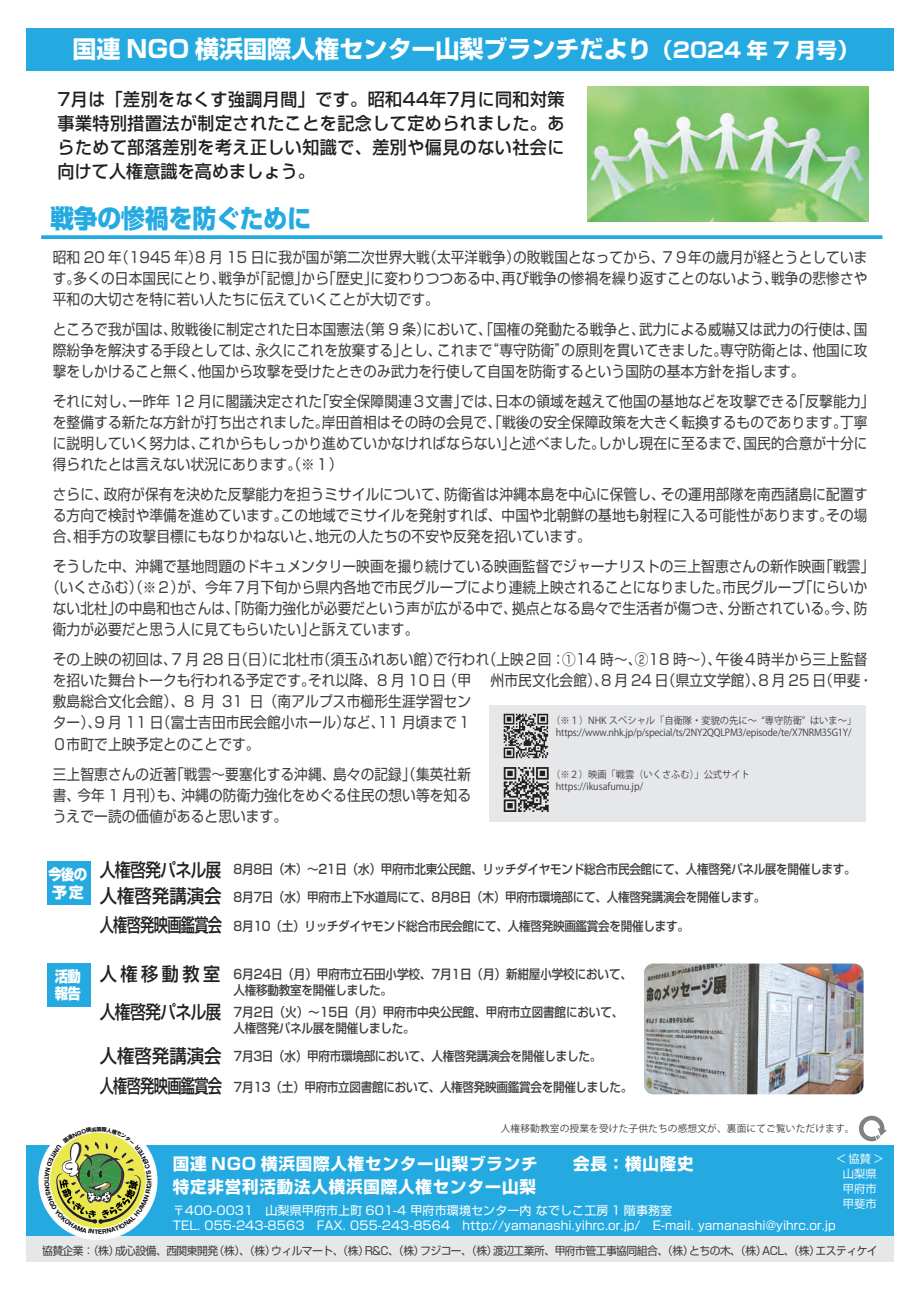
<style>
.page{position:relative;width:919px;height:1289px;background:#fff}
.page>*{position:absolute;margin:0;border:0;box-sizing:border-box;transform-origin:0 0}
.t1{font:800 25.5px "Shin Go Pro";color:#24aae1;scale:.93 1}
.t2{font:700 24px "Shin Go Pro";color:#fff}
.t3{font:500 18.75px "Shin Go Pro";letter-spacing:-.05em;color:#231f20;scale:.85 1}
.t4{font:500 17.7px/24px "Shin Go Pro";letter-spacing:.03em;color:#231f20;text-align:justify;scale:.96 1}
.t5{font:700 16.5px/23.4px "Shin Go Pro";letter-spacing:.05em;color:#fff}
.t6{font:15px/21px "Shin Go Pro";letter-spacing:.01em;color:#3e3e3f;text-align:justify;scale:.91 1}
.t7{font:800 14.85px/17.5px "Shin Go Pro";letter-spacing:-.05em;color:#fff;scale:.9 1}
.t8{font:500 12.9px/16.2px "Shin Go Pro";letter-spacing:-.025em;color:#3e3e3f;scale:.9 1}
.t9{font:12px/15px "Shin Go Pro";letter-spacing:.01em;color:#fff}
.t10{font:11.25px "Shin Go Pro";letter-spacing:-.05em;color:#3e3e3f;scale:.96 1}
.t11{font:11.25px/15px "Shin Go Pro";letter-spacing:.01em;color:#fff;text-align:center}
.t12{font:9.75px/12px "Koz Go Pr 6 N";letter-spacing:-.02em;color:#3e3e3f;text-align:center;scale:.95 1}
.t13{font:9.75px/12px "Koz Go Pr 6 N";color:#3e3e3f;scale:.95 1}
.t14{font:9.75px "Koz Go Pr 6 N";color:#3e3e3f}
.t15{font:700 6.3px "Helvetica Neue";color:#030303}
.s1{font-size:21px}
.s2{font-size:18.75px;color:#231f20}
</style>
<div class="page">
<div style="left:26px;top:28px;width:867px;height:43px;background:#24aae1"></div>
<div style="left:26px;top:1145px;width:867px;height:99px;background:#24aae1"></div>
<div style="left:26px;top:1236px;width:867px;height:25px;background:#e6e7e9"></div>
<div style="left:38px;top:1120px;width:119px;height:119px;background:#fff;border-radius:50%"></div>
<svg style="left:41px;top:235px;width:841px;height:4px;background:#33afe3"></svg>
<svg style="left:859px;top:1115px;width:27px;height:27px"></svg>
<img style="left:587px;top:87px;width:281px;height:135px">
<div style="left:47px;top:861px;width:44px;height:44px;background:#24aae1"></div>
<div style="left:47px;top:962px;width:44px;height:44px;background:#24aae1"></div>
<div style="left:489px;top:704px;width:376px;height:117px;background:#e6e7e9"></div>
<svg style="left:503px;top:713px;width:45px;height:45px"></svg>
<svg style="left:503px;top:767px;width:45px;height:45px"></svg>
<img style="left:644px;top:963px;width:219px;height:131px">
<svg style="left:44px;top:1132px;width:108px;height:101px"></svg>
<h2 class="t2" style="left:72px;top:30px;width:787px">国連 NGO 横浜国際人権センター山梨ブランチだより<span class="s1">（2024 年 7 月号）</span></h2>
<p class="t4" style="left:58px;top:85px;width:529px">7月は「差別をなくす強調月間」です。昭和44年7月に同和対策事業特別措置法が制定されたことを記念して定められました。あらためて部落差別を考え正しい知識で、差別や偏見のない社会に向けて人権意識を高めましょう。</p>
<h1 class="t1" style="left:50px;top:198px;width:282px">戦争の惨禍を防ぐために</h1>
<p class="t6" style="left:53px;top:245px;width:896px">昭和 20 年（1945 年）8 月 15 日に我が国が第二次世界大戦（太平洋戦争）の敗戦国となってから、７９年の歳月が経とうとしています。多くの日本国民にとり、戦争が「記憶」から「歴史」に変わりつつある中、再び戦争の惨禍を繰り返すことのないよう、戦争の悲惨さや平和の大切さを特に若い人たちに伝えていくことが大切です｡</p>
<p class="t6" style="left:53px;top:317px;width:896px">ところで我が国は、敗戦後に制定された日本国憲法（第 9 条）において、「国権の発動たる戦争と、武力による威嚇又は武力の行使は、国際紛争を解決する手段としては、永久にこれを放棄する」とし、これまで“専守防衛”の原則を貫いてきました。専守防衛とは、他国に攻撃をしかけること無く、他国から攻撃を受けたときのみ武力を行使して自国を防衛するという国防の基本方針を指します。</p>
<p class="t6" style="left:53px;top:389px;width:904px;text-align:left">それに対し、一昨年 12 月に閣議決定された「安全保障関連３文書」では、日本の領域を越えて他国の基地などを攻撃できる「反撃能力」を整備する新たな方針が打ち出されました。岸田首相はその時の会見で、「戦後の安全保障政策を大きく転換するものであります。丁寧に説明していく努力は、これからもしっかり進めていかなければならない」と述べました。しかし現在に至るまで、国民的合意が十分に得られたとは言えない状況にあります。（※１）</p>
<p class="t6" style="left:53px;top:482px;width:896px">さらに、政府が保有を決めた反撃能力を担うミサイルについて、防衛省は沖縄本島を中心に保管し、その運用部隊を南西諸島に配置する方向で検討や準備を進めています。この地域でミサイルを発射すれば、中国や北朝鮮の基地も射程に入る可能性があります。その場合、相手方の攻撃目標にもなりかねないと、地元の人たちの不安や反発を招いています。</p>
<p class="t6" style="left:53px;top:554px;width:904px">そうした中、沖縄で基地問題のドキュメンタリー映画を撮り続けている映画監督でジャーナリストの三上智恵さんの新作映画「戦雲」</p>
<p class="t6" style="left:46px;top:575px;width:904px">（いくさふむ）（※２）が、今年７月下旬から県内各地で市民グループにより連続上映されることになりました。市民グループ「にらいか</p>
<p class="t6" style="left:53px;top:596px;width:896px">ない北杜」の中島和也さんは、「防衛力強化が必要だという声が広がる中で、拠点となる島々で生活者が傷つき、分断されている。今、防</p>
<p class="t6" style="left:53px;top:617px;width:403px">衛力が必要だと思う人に見てもらいたい」と訴えています。</p>
<p class="t6" style="left:53px;top:647px;width:896px">その上映の初回は、7 月 28 日（日）に北杜市（須玉ふれあい館）で行われ（上映２回：①14 時～、②18 時～）、午後４時半から三上監督を招いた舞台トークも行われる予定です。それ以降、8 月 10 日（甲</p>
<p class="t6" style="left:490px;top:668px;width:421px">州市民文化会館）、8 月 24 日（県立文学館）、8 月 25 日（甲斐・</p>
<p class="t6" style="left:53px;top:689px;width:461px">敷島総合文化会館）、8 月 31 日（南アルプス市櫛形生涯学習センター）、9 月 11 日（富士吉田市民会館小ホール）など、11 月頃まで１<br>０市町で上映予定とのことです。</p>
<p class="t6" style="left:53px;top:761px;width:461px">三上智恵さんの近著「戦雲～要塞化する沖縄、島々の記録」（集英社新書、今年 1 月刊）も、沖縄の防衛力強化をめぐる住民の想い等を知るうえで一読の価値があると思います。</p>
<p class="t12" style="left:551px;top:715px;width:322px">（※１）NHK スペシャル「自衛隊・変貌の先に～ “専守防衛” はいま～」https://www.nhk.jp/p/special/ts/2NY2QQLPM3/episode/te/X7NRM35G1Y/</p>
<p class="t13" style="left:555px;top:768px;width:206px;text-indent:-5px">（※２）映画「戦雲（いくさふむ）」公式サイトhttps://ikusafumu.jp/　</p>
<p class="t7" style="left:48px;top:864px;width:45px">今後の予定</p>
<p class="t7" style="left:55px;top:965px;width:31px">活動報告</p>
<p class="t8" style="left:100px;top:853px;width:841px;line-height:28px"><span class="s2">人権啓発パネル展</span> 8月8日（木）～21日（水）甲府市北東公民館、リッチダイヤモンド総合市民会館にて、人権啓発パネル展を開催します。<span class="s2">人権啓発講演会</span> 8月7日（水）甲府市上下水道局にて、8月8日（木）甲府市環境部にて、人権啓発講演会を開催します。</p>
<p class="t8" style="left:100px;top:916px;width:656px"><span class="s2">人権啓発映画鑑賞会</span> 8月10（土）リッチダイヤモンド総合市民会館にて、人権啓発映画鑑賞会を開催します。</p>
<p class="t8" style="left:234px;top:964px;width:444px;text-indent:-134px"><span class="s2">人権移動教室</span> 6月24日（月）甲府市立石田小学校、7月1日（月）新紺屋小学校において、人権移動教室を開催しました。</p>
<p class="t8" style="left:234px;top:1002px;width:434px">7月2日（火）～15日（月）甲府市中央公民館、甲府市立図書館において、人権啓発パネル展を開催しました。</p>
<p class="t3" style="left:100px;top:996px;width:145px">人権啓発パネル展</p>
<p class="t8" style="left:100px;top:1046px;width:558px"><span class="s2">人権啓発講演会</span> 7月3日（水）甲府市環境部において、人権啓発講演会を開催しました。</p>
<p class="t8" style="left:100px;top:1076px;width:593px"><span class="s2">人権啓発映画鑑賞会</span> 7月13（土）甲府市立図書館において、人権啓発映画鑑賞会を開催しました。</p>
<p class="t14" style="left:500px;top:1122px;width:355px">人権移動教室の授業を受けた子供たちの感想文が、裏面にてご覧いただけます。</p>
<p class="t11" style="left:836px;top:1149px;width:48px">&lt;協賛&gt;山梨県甲府市甲斐市</p>
<p class="t10" style="left:42px;top:1241px;width:871px">協賛企業：（株）成心設備、西関東開発（株）、（株）ウィルマート、（株）R&amp;C、（株）フジコー、（株）渡辺工業所、甲府市管工事協同組合、（株）とちの木、（株）ACL、（株）エスティケイ</p>
<p class="t5" style="left:173px;top:1150px;width:522px">国連 NGO 横浜国際人権センター山梨ブランチ　　会長：横山隆史特定非営利活動法人横浜国際人権センター山梨</p>
<p class="t9" style="left:173px;top:1200px;width:664px">〒400-0031　山梨県甲府市上町 601-4 甲府市環境センター内 なでしこ工房 1 階事務室<br>TEL. 055-243-8563　FAX. 055-243-8564　http://yamanashi.yihrc.or.jp/　E-mail. yamanashi@yihrc.or.jp</p>
<p class="t15" style="left:52px;top:1179px;width:3px;rotate:90deg">I</p>
<p class="t15" style="left:144px;top:1182px;width:6px;rotate:-90deg">H</p>
</div>
